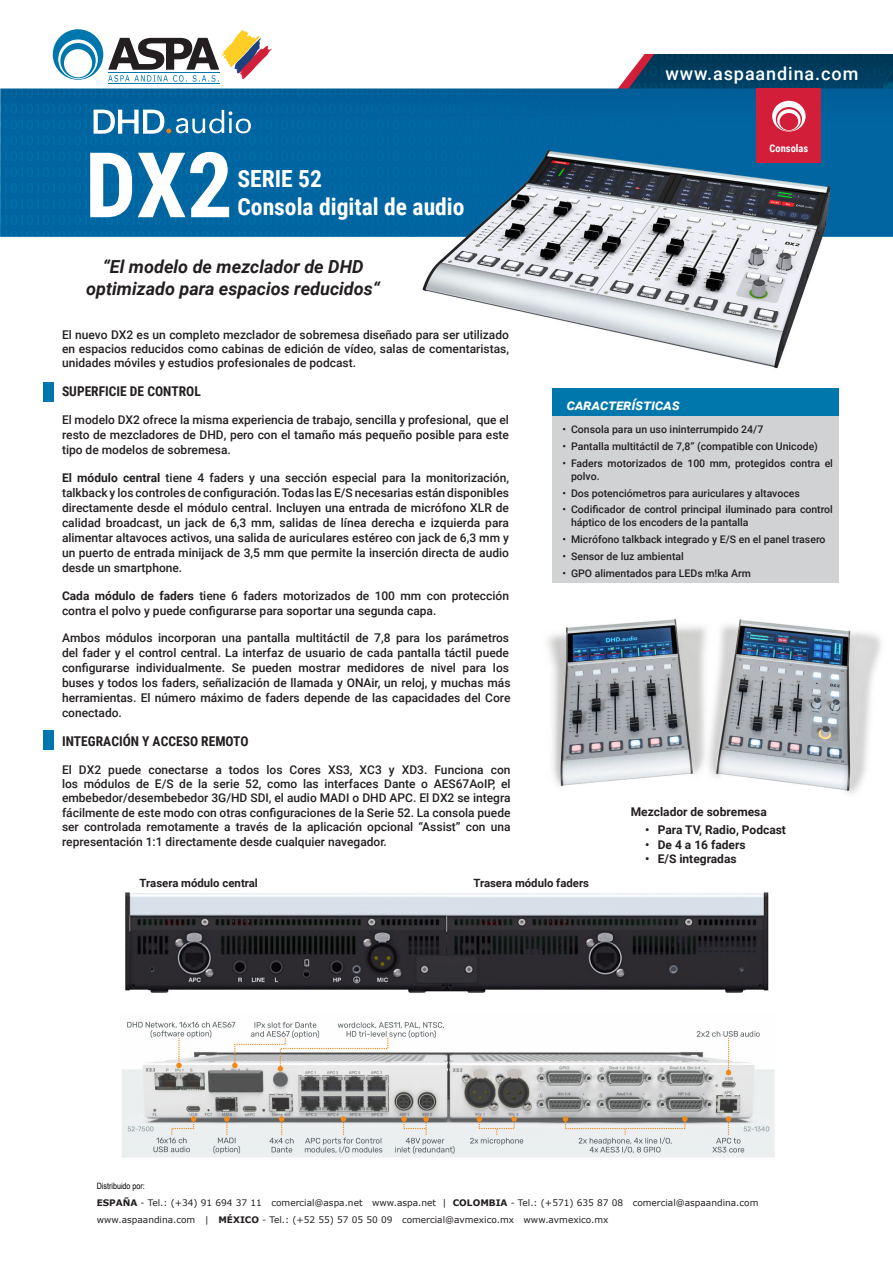
<style>
.page{position:relative;width:893px;height:1263px;background:#fff}
.page>*{position:absolute;margin:0;border:0;box-sizing:border-box;transform-origin:0 0}
.t1{font:700 90.6px "Roboto Condensed";color:#fff}
.t2{font:700 23.55px "Roboto Condensed";color:#fff}
.t3{font:italic 700 18px/21.6px "Roboto";color:#231f20;text-align:center}
.t4{font:500 18px "Roboto";letter-spacing:.05em;color:#fff}
.t5{font:italic 700 15px "Roboto";color:#fff}
.t6{font:700 13.5px "Roboto Condensed";color:#231f20}
.t7{font:500 12px/15px "Roboto";color:#231f20;text-align:justify}
.t8{font:700 12px "Roboto";color:#231f20}
.t9{font:700 11.4px "Roboto";color:#231f20}
.t10{font:500 10.5px/12.6px "Roboto";color:#231f20}
.t11{font:700 10.5px "Roboto Condensed";color:#fff}
.t12{font:9px "Verdana";color:#231f20}
.t13{font:8.7px "Arial Narrow";color:#000}
.s1{font-weight:700}
</style>
<div class="page">
<img style="left:618px;top:54px;width:275px;height:34px">
<img style="left:0;top:88px;width:893px;height:295px">
<div style="left:756px;top:88px;width:65px;height:75px;background:#d21e38"></div>
<svg style="left:772px;top:101px;width:34px;height:31px"></svg>
<svg style="left:94px;top:110px;width:157px;height:24px"></svg>
<div style="left:43px;top:383px;width:11px;height:19px;background:#0077ac"></div>
<div style="left:43px;top:730px;width:11px;height:20px;background:#0077ac"></div>
<div style="left:552px;top:388px;width:287px;height:28px;background:#0077ac"></div>
<div style="left:552px;top:416px;width:287px;height:166px;background:#d1d2d4"></div>
<img style="left:122px;top:1021px;width:653px;height:137px">
<img style="left:125px;top:892px;width:644px;height:101px">
<img style="left:547px;top:619px;width:334px;height:175px">
<hr style="left:108px;top:83px;width:111px;height:1px;background:#0077ac">
<svg style="left:53px;top:29px;width:219px;height:53px"></svg>
<p class="t1" style="left:85px;top:122px;width:149px">DX2</p>
<p class="t2" style="left:237px;top:162px;width:86px">SERIE 52</p>
<p class="t2" style="left:237px;top:190px;width:229px">Consola digital de audio</p>
<p class="t3" style="left:86px;top:255px;width:295px">“El modelo de mezclador de DHD optimizado para espacios reducidos“</p>
<p class="t7" style="left:62px;top:327px;width:449px;line-height:14.4px">El nuevo DX2 es un completo mezclador de sobremesa diseñado para ser utilizado en espacios reducidos como cabinas de edición de vídeo, salas de comentaristas, unidades móviles y estudios profesionales de podcast.</p>
<p class="t6" style="left:62px;top:382px;width:140px">SUPERFICIE DE CONTROL</p>
<p class="t7" style="left:62px;top:412px;width:448px">El modelo DX2 ofrece la misma experiencia de trabajo, sencilla y profesional, que el resto de mezcladores de DHD, pero con el tamaño más pequeño posible para este tipo de modelos de sobremesa.</p>
<p class="t7" style="left:62px;top:470px;width:449px"><span class="s1">El módulo central</span> tiene 4 faders y una sección especial para la monitorización, talkback y los controles de configuración. Todas las E/S necesarias están disponibles directamente desde el módulo central. Incluyen una entrada de micrófono XLR de calidad broadcast, un jack de 6,3 mm, salidas de línea derecha e izquierda para alimentar altavoces activos, una salida de auriculares estéreo con jack de 6,3 mm y un puerto de entrada minijack de 3,5 mm que permite la inserción directa de audio desde un smartphone.</p>
<p class="t7" style="left:62px;top:587px;width:448px"><span class="s1">Cada módulo de faders</span> tiene 6 faders motorizados de 100 mm con protección contra el polvo y puede configurarse para soportar una segunda capa.</p>
<p class="t7" style="left:62px;top:630px;width:450px;text-align:left">Ambos módulos incorporan una pantalla multitáctil de 7,8 para los parámetros del fader y el control central. La interfaz de usuario de cada pantalla táctil puede configurarse individualmente. Se pueden mostrar medidores de nivel para los buses y todos los faders, señalización de llamada y ONAir, un reloj, y muchas más herramientas. El número máximo de faders depende de las capacidades del Core conectado.</p>
<p class="t6" style="left:62px;top:732px;width:188px">INTEGRACIÓN Y ACCESO REMOTO</p>
<p class="t7" style="left:62px;top:762px;width:450px;line-height:14.5px">El DX2 puede conectarse a todos los Cores XS3, XC3 y XD3. Funciona con los módulos de E/S de la serie 52, como las interfaces Dante o AES67AoIP, el embebedor/desembebedor 3G/HD SDI, el audio MADI o DHD APC. El DX2 se integra fácilmente de este modo con otras configuraciones de la Serie 52. La consola puede ser controlada remotamente a través de la aplicación opcional “Assist” con una representación 1:1 directamente desde cualquier navegador.</p>
<p class="t4" style="left:665px;top:61px;width:194px">www.aspaandina.com</p>
<p class="t11" style="left:769px;top:141px;width:40px">Consolas</p>
<p class="t5" style="left:567px;top:394px;width:115px">características</p>
<p class="t10" style="left:562px;top:423px;width:202px">• Consola para un uso ininterrumpido 24/7</p>
<p class="t10" style="left:562px;top:440px;width:257px">• Pantalla multitáctil de 7,8” (compatible con Unicode)</p>
<p class="t10" style="left:571px;top:457px;width:263px;text-indent:-9px">• Faders motorizados de 100 mm, protegidos contra el polvo.</p>
<p class="t10" style="left:562px;top:486px;width:239px">• Dos potenciómetros para auriculares y altavoces</p>
<p class="t10" style="left:571px;top:503px;width:263px;text-indent:-9px">• Codificador de control principal iluminado para control háptico de los encoders de la pantalla</p>
<p class="t10" style="left:562px;top:532px;width:264px">• Micrófono talkback integrado y E/S en el panel trasero</p>
<p class="t10" style="left:562px;top:549px;width:123px">• Sensor de luz ambiental</p>
<p class="t10" style="left:562px;top:566px;width:190px">• GPO alimentados para LEDs m!ka Arm</p>
<p class="t8" style="left:631px;top:803px;width:138px">Mezclador de sobremesa</p>
<p class="t8" style="left:645px;top:822px;width:143px">• Para TV, Radio, Podcast</p>
<p class="t8" style="left:645px;top:836px;width:102px">• De 4 a 16 faders</p>
<p class="t8" style="left:645px;top:850px;width:93px">• E/S integradas</p>
<p class="t9" style="left:140px;top:875px;width:120px">Trasera módulo central</p>
<p class="t9" style="left:473px;top:875px;width:117px">Trasera módulo faders</p>
<p class="t13" style="left:97px;top:1180px;width:50px">Distribuido por:</p>
<p class="t12" style="left:97px;top:1197px;width:663px"><span class="s1">ESPAÑA</span> - Tel.: (+34) 91 694 37 11 comercial@aspa.net www.aspa.net | <span class="s1">COLOMBIA</span> - Tel.: (+571) 635 87 08 comercial@aspaandina.com</p>
<p class="t12" style="left:97px;top:1213px;width:513px">www.aspaandina.com | <span class="s1">MÉXICO</span> - Tel.: (+52 55) 57 05 50 09 comercial@avmexico.mx www.avmexico.mx</p>
</div>
